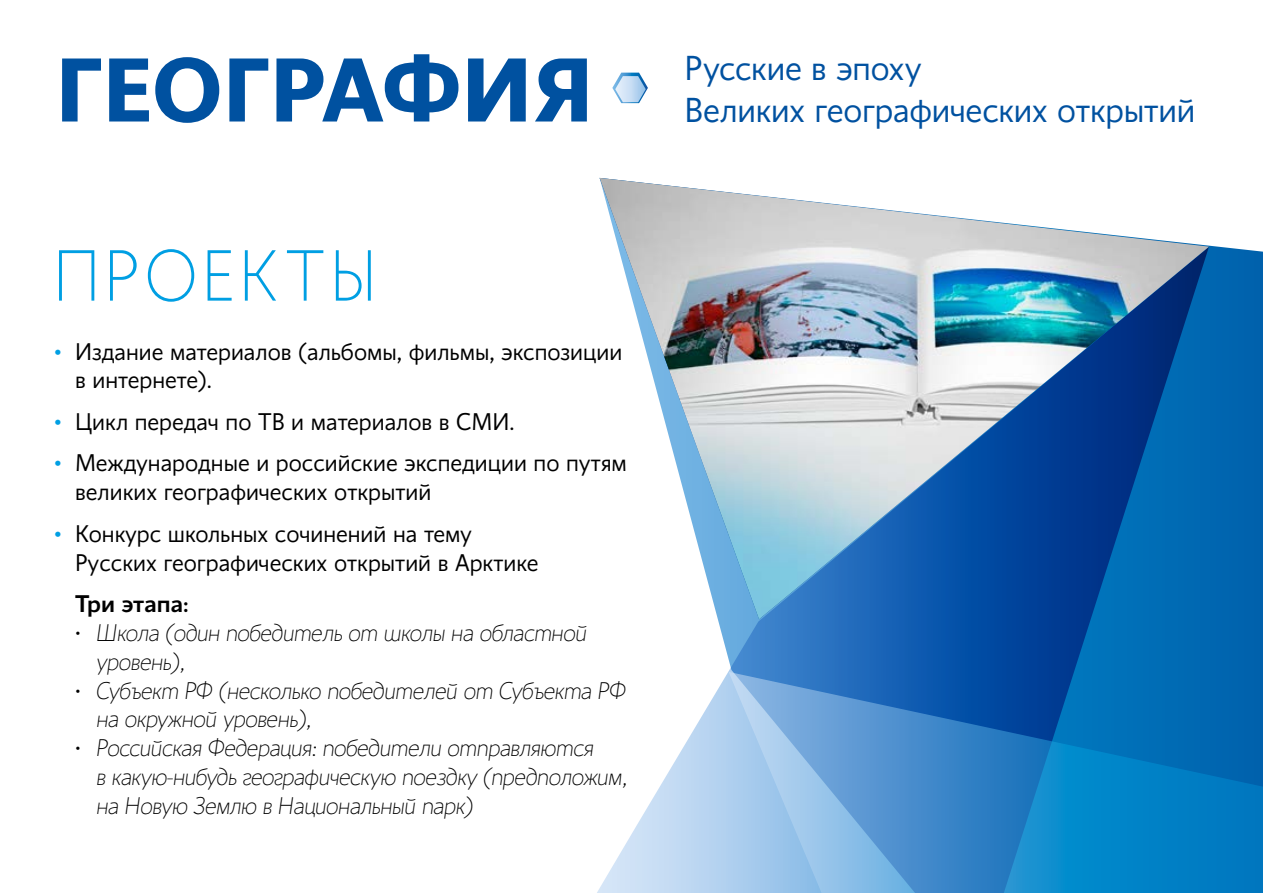
<style>
.page{position:relative;width:1263px;height:893px;background:#fff}
.page>*{position:absolute;margin:0;border:0;box-sizing:border-box;transform-origin:0 0}
.t1{font:700 90px "Conqueror Sans";letter-spacing:-.02em;color:#0051a0}
.t2{font:100 72px "Conqueror Sans";letter-spacing:.08em;color:#009fe3}
.t3{font:300 34.5px/42px "Conqueror Sans";letter-spacing:-.005em;color:#0051a0}
.t4{font:italic 100 24px/28.8px "Conqueror Sans";letter-spacing:-.02em;color:#000}
.t5{font:300 24px/28.8px "Conqueror Sans";color:#000}
.t6{font:500 24px "Conqueror Sans";color:#000}
.s1{color:#009fe3}
</style>
<div class="page">
<div style="left:1209px;top:245px;width:54px;height:427px;background:#0064ae"></div>
<svg style="left:597px;top:619px;width:612px;height:274px"></svg>
<svg style="left:612px;top:73px;width:36px;height:30px"></svg>
<svg style="left:729px;top:672px;width:534px;height:221px;background:#3389c8"></svg>
<img style="left:600px;top:178px;width:609px;height:441px">
<h1 class="t1" style="left:54px;top:36px;width:542px">ГЕОГРАФИЯ</h1>
<h3 class="t3" style="left:685px;top:48px;width:512px">Русские в эпоху<br>Великих географических открытий</h3>
<h2 class="t2" style="left:54px;top:233px;width:323px">ПРОЕКТЫ</h2>
<p class="t5" style="left:75px;top:337px;width:548px;text-indent:-21px"><span class="s1">•</span> Издание материалов (альбомы, фильмы, экспозиции в интернете).</p>
<p class="t5" style="left:54px;top:408px;width:462px"><span class="s1">•</span> Цикл передач по ТВ и материалов в СМИ.</p>
<p class="t5" style="left:75px;top:449px;width:553px;text-indent:-21px"><span class="s1">•</span> Международные и российские экспедиции по путям великих географических открытий</p>
<p class="t5" style="left:75px;top:520px;width:465px;text-indent:-21px"><span class="s1">•</span> Конкурс школьных сочинений на тему<br>Русских географических открытий в Арктике</p>
<p class="t6" style="left:75px;top:589px;width:115px">Три этапа:</p>
<p class="t4" style="left:97px;top:619px;width:492px;text-indent:-21px">• Школа (один победитель от школы на областной уровень),</p>
<p class="t4" style="left:97px;top:676px;width:531px;text-indent:-21px">• Субъект РФ (несколько победителей от Субъекта РФ на окружной уровень),</p>
<p class="t4" style="left:97px;top:734px;width:532px;text-indent:-21px">• Российская Федерация: победители отправляются<br>в какую-нибудь географическую поездку (предположим, на Новую Землю в Национальный парк)</p>
</div>
